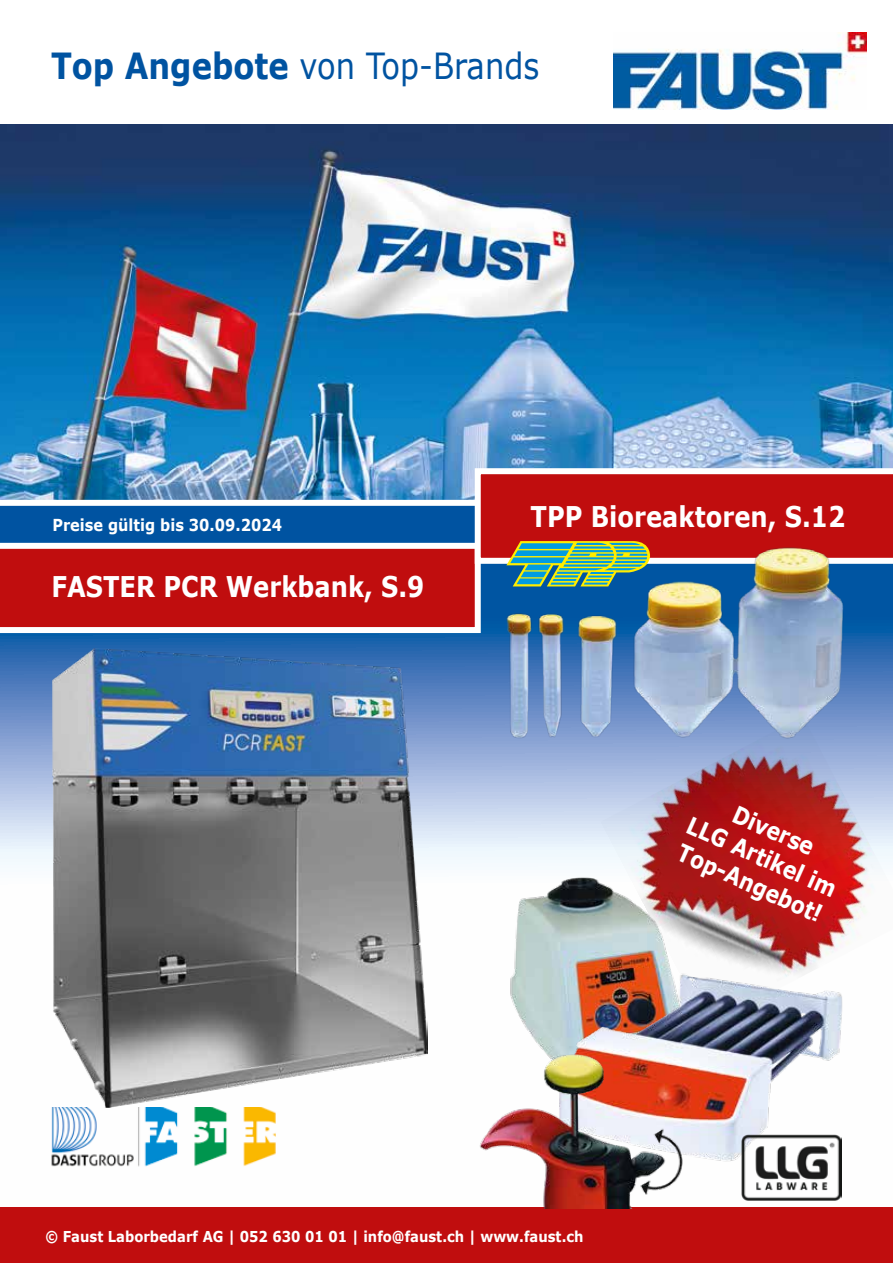
<style>
.page{position:relative;width:893px;height:1263px;background:#fff}
.page>*{position:absolute;margin:0;border:0;box-sizing:border-box;transform-origin:0 0}
.t1{font:36px "Verdana";color:#0053a1;scale:.85 1}
.t2{font:700 28.5px "Verdana";color:#fff;scale:.85 1}
.t3{font:700 24px/28.8px "Verdana";color:#fff;text-align:center;scale:.85 1}
.t4{font:700 16.5px "Verdana";color:#fff;scale:.88 1}
.t5{font:700 15px "Verdana";color:#fff;scale:.88 1}
.s1{font-weight:700}
</style>
<div class="page">
<img style="left:614px;top:32px;width:253px;height:77px">
<img style="left:0;top:125px;width:893px;height:340px">
<svg style="left:0;top:630px;width:893px;height:578px"></svg>
<svg style="left:0;top:630px;width:484px;height:6px"></svg>
<div style="left:0;top:1208px;width:893px;height:55px;background:#c00d0e"></div>
<img style="left:488px;top:630px;width:395px;height:181px">
<img style="left:492px;top:864px;width:108px;height:151px">
<img style="left:544px;top:910px;width:313px;height:298px">
<img style="left:741px;top:1134px;width:100px;height:66px">
<img style="left:600px;top:716px;width:293px;height:310px">
<img style="left:0;top:465px;width:893px;height:165px">
<img style="left:52px;top:648px;width:376px;height:459px">
<img style="left:48px;top:1107px;width:228px;height:63px">
<img style="left:446px;top:1015px;width:278px;height:194px">
<h1 class="t1" style="left:51px;top:41px;width:576px"><span class="s1">Top Angebote</span> von Top-Brands</h1>
<p class="t4" style="left:52px;top:513px;width:262px">Preise gültig bis 30.09.2024</p>
<h2 class="t2" style="left:51px;top:567px;width:440px">FASTER PCR Werkbank, S.9</h2>
<h2 class="t2" style="left:530px;top:496px;width:372px">TPP Bioreaktoren, S.12</h2>
<h3 class="t3" style="left:706px;top:784px;width:191px;rotate:24deg">Diverse<br>LLG Artikel im<br>Top-Angebot!</h3>
<p class="t5" style="left:45px;top:1226px;width:613px">© Faust Laborbedarf AG | 052 630 01 01 | info@faust.ch | www.faust.ch</p>
</div>
